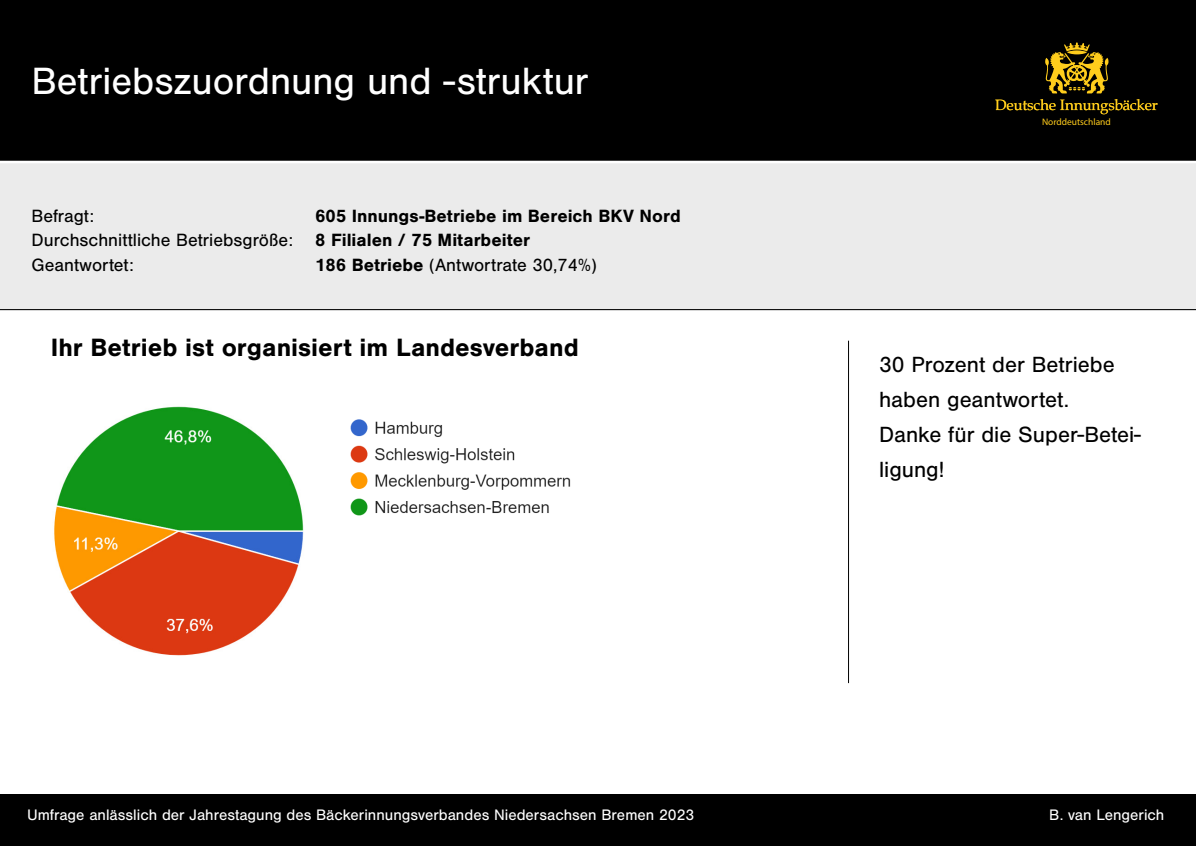
<style>
.page{position:relative;width:1196px;height:846px;background:#fff}
.page>*{position:absolute;margin:0;border:0;box-sizing:border-box;transform-origin:0 0}
.t1{font:39.38px "Nimbus San";color:#fff}
.t2{font:700 25.99px "Nimbus San";color:#000}
.t3{font:22.75px/35px "Nimbus San";color:#000}
.t4{font:700 18.38px/24.5px "Nimbus San";color:#000}
.t5{font:18.38px "Nimbus San";color:#000}
.t6{font:15.75px "Nimbus San";color:#fff}
.t7{font:15.05px "Book Antiqua";color:#ffcd1c}
.t8{font:9.45px "Myriad Pro";color:#ffcd1c}
.s1{font-weight:400}
.s2{font-weight:700}
</style>
<div class="page">
<div style="left:0;top:794px;width:1195px;height:51px;background:#000"></div>
<div style="left:0;top:0;width:1195px;height:161px;background:#000"></div>
<svg style="left:1045px;top:42px;width:63px;height:51px"></svg>
<svg style="left:995px;top:99px;width:162px;height:16px"></svg>
<div style="left:0;top:163px;width:1195px;height:148px;background:#ebebeb"></div>
<hr style="left:0;top:309px;width:1195px;height:1px;background:#000">
<img style="left:54px;top:406px;width:250px;height:250px">
<img style="left:350px;top:419px;width:221px;height:97px">
<hr style="left:848px;top:340px;width:1px;height:342px;background:#000">
<h1 class="t1" style="left:32px;top:59px;width:558px">Betriebszuordnung und -struktur</h1>
<p class="t5" style="left:32px;top:205px;width:64px">Befragt:</p>
<p class="t4" style="left:32px;top:203px;width:650px;text-indent:284px">605 Innungs-Betriebe im Bereich BKV Nord<br><span class="s1">Durchschnittliche Betriebsgröße:</span> 8 Filialen / 75 Mitarbeiter<br><span class="s1">Geantwortet:</span></p>
<p class="t5" style="left:315px;top:254px;width:283px"><span class="s2">186 Betriebe</span> (Antwortrate 30,74%)</p>
<h2 class="t2" style="left:51px;top:333px;width:529px">Ihr Betrieb ist organisiert im Landesverband</h2>
<p class="t7" style="left:994px;top:94px;width:164px">Deutsche Innungsbäcker</p>
<p class="t8" style="left:1041px;top:115px;width:70px">Norddeutschland</p>
<p class="t3" style="left:878px;top:347px;width:263px">30 Prozent der Betriebe haben geantwortet.<br>Danke für die Super-Betei&shy;ligung!</p>
<p class="t6" style="left:27px;top:806px;width:668px">Umfrage anlässlich der Jahrestagung des Bäckerinnungsverbandes Niedersachsen Bremen 2023</p>
<p class="t6" style="left:1049px;top:806px;width:117px">B. van Lengerich</p>
</div>
